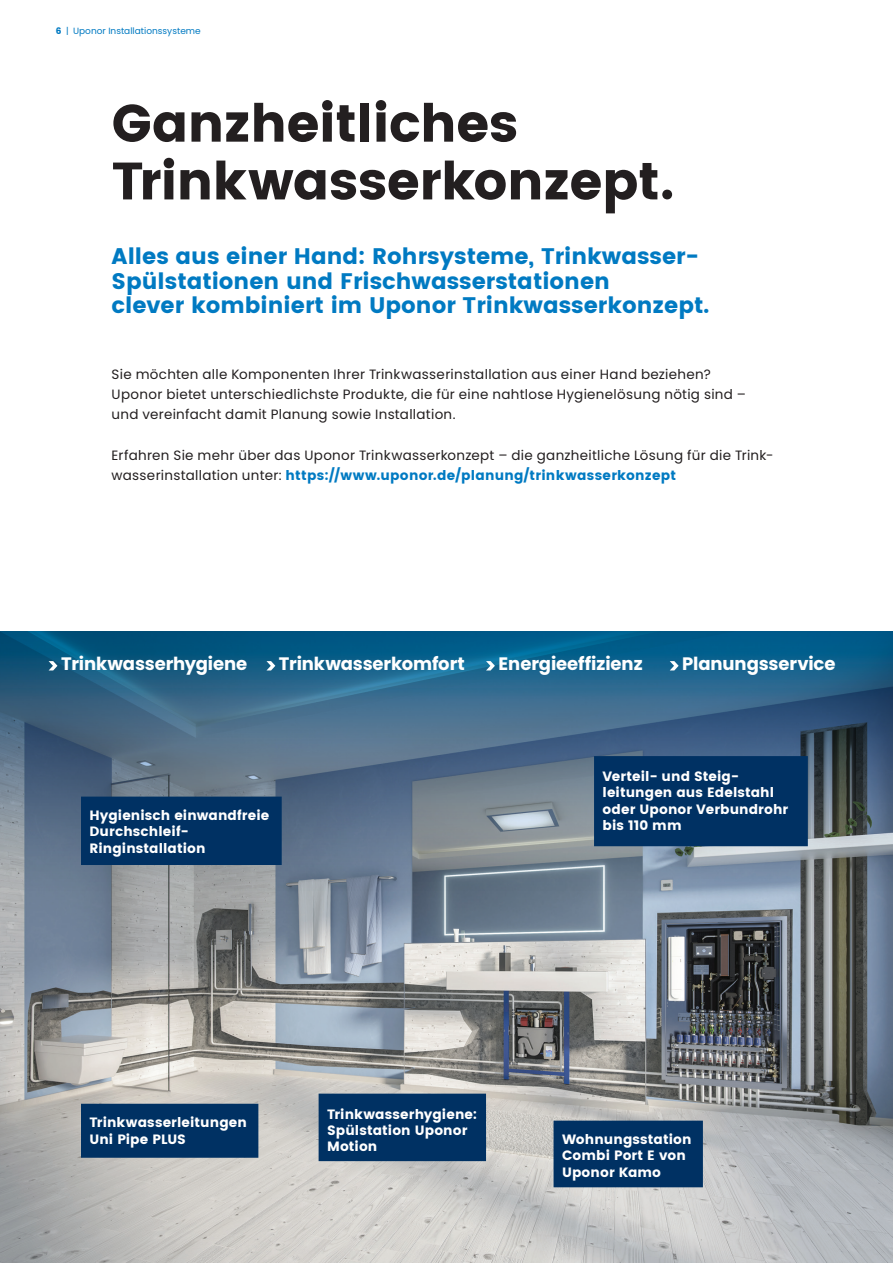
<style>
.page{position:relative;width:893px;height:1263px;background:#fff}
.page>*{position:absolute;margin:0;border:0;box-sizing:border-box;transform-origin:0 0}
.t1{font:52.5px/57.8px "Poppins";letter-spacing:-.015em;color:#231f20}
.t2{font:22.5px/24.8px "Poppins";color:#007ac2}
.t3{font:700 18px "Poppins";letter-spacing:-.005em;color:#fff}
.t4{font:13.5px/20.2px "Poppins";letter-spacing:.02em;color:#231f20}
.t5{font:13.5px/16.2px "Poppins";letter-spacing:.01em;color:#fff}
.t6{font:9px "Poppins";color:#007ac2}
.s1{font-style:inherit}
.s2{color:#007ac2}
</style>
<div class="page">
<img style="left:0;top:895px;width:893px;height:368px">
<svg style="left:0;top:631px;width:893px;height:264px;background:#4a6f8a"></svg>
<svg style="left:670px;top:661px;width:9px;height:9px"></svg>
<svg style="left:49px;top:661px;width:8px;height:9px"></svg>
<svg style="left:486px;top:661px;width:9px;height:9px"></svg>
<svg style="left:266px;top:661px;width:9px;height:9px"></svg>
<div style="left:81px;top:797px;width:201px;height:68px;background:#003163"></div>
<div style="left:594px;top:756px;width:214px;height:90px;background:#003163"></div>
<div style="left:319px;top:1094px;width:167px;height:67px;background:#003163"></div>
<div style="left:81px;top:1104px;width:177px;height:54px;background:#003163"></div>
<div style="left:554px;top:1121px;width:149px;height:66px;background:#003163"></div>
<p class="t6" style="left:56px;top:26px;width:146px"><span class="s1">6</span> | Uponor Installationssysteme</p>
<h1 class="t1" style="left:112px;top:95px;width:564px">Ganzheitliches<br>Trinkwasserkonzept.</h1>
<h2 class="t2" style="left:112px;top:244px;width:599px">Alles aus einer Hand: Rohrsysteme, Trinkwasser-<br>Spülstationen und Frischwasserstationen<br>clever kombiniert im Uponor Trinkwasserkonzept.</h2>
<p class="t4" style="left:112px;top:364px;width:636px">Sie möchten alle Komponenten Ihrer Trinkwasserinstallation aus einer Hand beziehen?<br>Uponor bietet unterschiedlichste Produkte, die für eine nahtlose Hygienelösung nötig sind – und vereinfacht damit Planung sowie Installation.</p>
<p class="t4" style="left:112px;top:445px;width:663px">Erfahren Sie mehr über das Uponor Trinkwasserkonzept – die ganzheitliche Lösung für die Trink&shy;wasserinstallation unter: <span class="s2">https://www.uponor.de/planung/trinkwasserkonzept</span></p>
<h3 class="t3" style="left:61px;top:654px;width:188px">Trinkwasserhygiene</h3>
<h3 class="t3" style="left:279px;top:654px;width:187px">Trinkwasserkomfort</h3>
<h3 class="t3" style="left:499px;top:654px;width:146px">Energieeffizienz</h3>
<h3 class="t3" style="left:682px;top:654px;width:155px">Planungsservice</h3>
<p class="t5" style="left:90px;top:807px;width:181px">Hygienisch einwandfreie<br>Durchschleif-<br>Ringinstallation</p>
<p class="t5" style="left:603px;top:768px;width:187px">Verteil- und Steig&shy;leitungen aus Edelstahl oder Uponor Verbundrohr bis 110 mm</p>
<p class="t5" style="left:90px;top:1114px;width:159px">Trinkwasserleitungen<br>Uni Pipe PLUS</p>
<p class="t5" style="left:327px;top:1106px;width:152px">Trinkwasserhygiene:<br>Spülstation Uponor<br>Motion</p>
<p class="t5" style="left:562px;top:1131px;width:131px">Wohnungsstation<br>Combi Port E von<br>Uponor Kamo</p>
</div>
